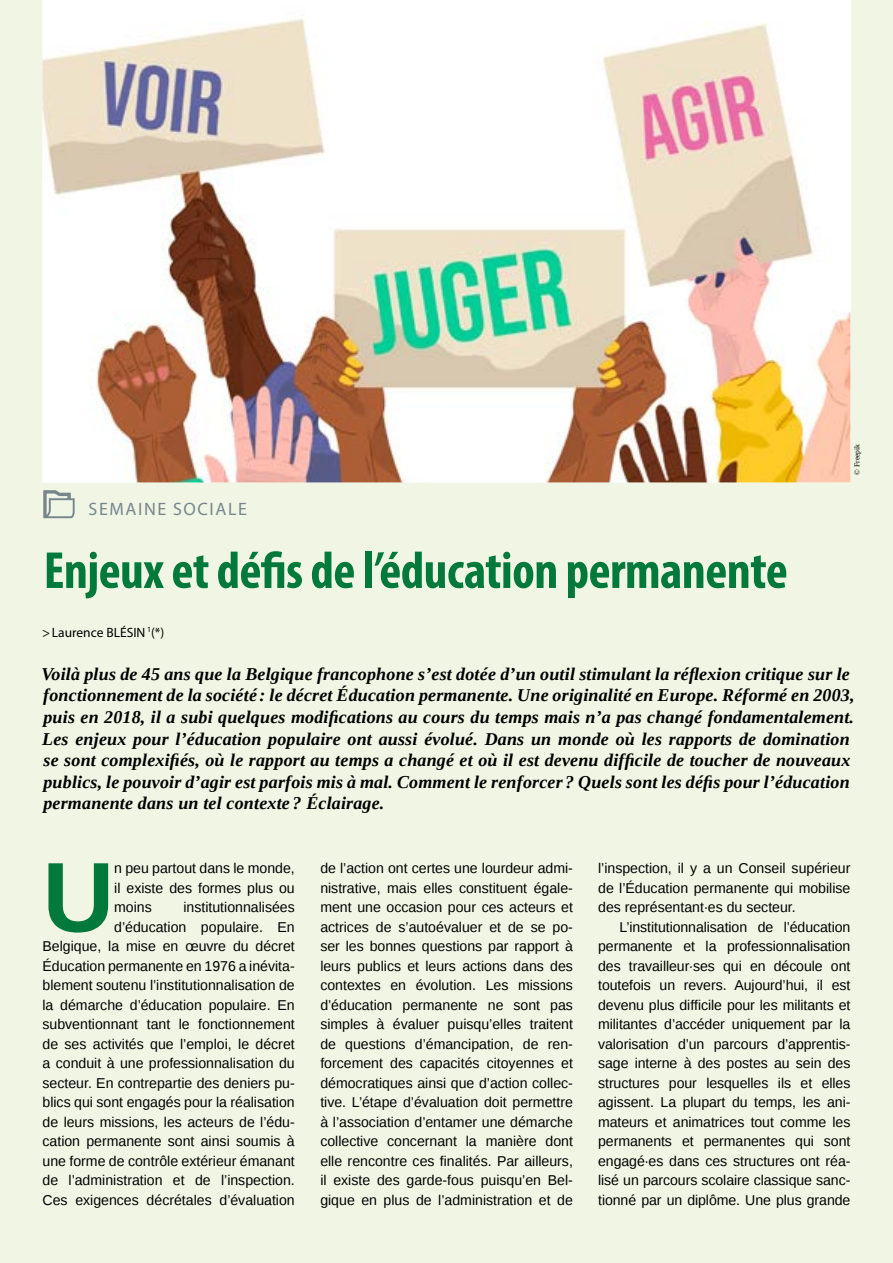
<style>
.page{position:relative;width:893px;height:1263px;background:#f1f6e4}
.page>*{position:absolute;margin:0;border:0;box-sizing:border-box;transform-origin:0 0}
.t1{font:700 99.3px "Liberation Sans";color:#00793a}
.t2{font:700 condensed 52.5px "Myriad Pro";letter-spacing:-.01em;color:#00793a}
.t3{font:italic 700 18px/21.6px "Liberation Serif";letter-spacing:.01em;color:#000}
.t4{font:18px "Myriad Pro";letter-spacing:.09em;color:#77868e}
.t5{font:14.25px/19.5px "Liberation Sans";color:#000;text-align:justify}
.t6{font:13.5px "Myriad Pro";color:#000}
.t7{font:7.5px "Liberation Serif";color:#000}
</style>
<div class="page">
<svg style="left:43px;top:490px;width:32px;height:28px"></svg>
<img style="left:43px;top:0;width:807px;height:482px">
<p class="t4" style="left:89px;top:498px;width:160px">SEMAINE SOCIALE</p>
<p class="t7" style="left:852px;top:474px;width:32px;rotate:-90deg">© Freepik</p>
<h2 class="t2" style="left:44px;top:538px;width:745px">Enjeux et défis de l’éducation permanente</h2>
<p class="t6" style="left:42px;top:624px;width:124px">&gt;Laurence BLÉSIN <sup>1</sup>(*)</p>
<p class="t3" style="left:41px;top:663px;width:815px">Voilà plus de 45 ans que la Belgique francophone s’est dotée d’un outil stimulant la réflexion critique sur le fonctionnement de la société : le décret Éducation permanente. Une originalité en Europe. Réformé en 2003, puis en 2018, il a subi quelques modifications au cours du temps mais n’a pas changé fondamentalement.<br>Les enjeux pour l’éducation populaire ont aussi évolué. Dans un monde où les rapports de domination se sont complexifiés, où le rapport au temps a changé et où il est devenu difficile de toucher de nouveaux publics, le pouvoir d’agir est parfois mis à mal. Comment le renforcer ? Quels sont les défis pour l’éducation permanente dans un tel contexte ? Éclairage.</p>
<h1 class="t1" style="left:43px;top:829px;width:73px">U</h1>
<p class="t5" style="left:114px;top:859px;width:182px">n peu partout dans le monde, il existe des formes plus ou moins</p>
<p class="t5" style="left:43px;top:898px;width:254px;text-align:right">institutionnalisées<br>d’éducation populaire. En<br>Belgique, la mise en œuvre du décret Éducation permanente en 1976 a inévita&shy;blement soutenu l’institutionnalisation de la démarche d’éducation populaire. En subventionnant tant le fonctionnement de ses activités que l’emploi, le décret a conduit à une professionnalisation du secteur. En contrepartie des deniers pu&shy;blics qui sont engagés pour la réalisation de leurs missions, les acteurs de l’édu&shy;cation permanente sont ainsi soumis à une forme de contrôle extérieur émanant de l’administration et de l’inspection.<br>Ces exigences décrétales d’évaluation</p>
<p class="t5" style="left:320px;top:859px;width:254px">de l’action ont certes une lourdeur admi&shy;nistrative, mais elles constituent égale&shy;ment une occasion pour ces acteurs et actrices de s’autoévaluer et de se po&shy;ser les bonnes questions par rapport à leurs publics et leurs actions dans des contextes en évolution. Les missions d’éducation permanente ne sont pas simples à évaluer puisqu’elles traitent de questions d’émancipation, de ren&shy;forcement des capacités citoyennes et démocratiques ainsi que d’action collec&shy;tive. L’étape d’évaluation doit permettre à l’association d’entamer une démarche collective concernant la manière dont elle rencontre ces finalités. Par ailleurs, il existe des garde-fous puisqu’en Bel&shy;gique en plus de l’administration et de</p>
<p class="t5" style="left:598px;top:859px;width:254px">l’inspection, il y a un Conseil supérieur de l’Éducation permanente qui mobilise des représentant·es du secteur.</p>
<p class="t5" style="left:598px;top:917px;width:254px;text-indent:21px">L’institutionnalisation de l’éducation permanente et la professionnalisation des travailleur·ses qui en découle ont toutefois un revers. Aujourd’hui, il est devenu plus difficile pour les militants et militantes d’accéder uniquement par la valorisation d’un parcours d’apprentis&shy;sage interne à des postes au sein des structures pour lesquelles ils et elles agissent. La plupart du temps, les ani&shy;mateurs et animatrices tout comme les permanents et permanentes qui sont engagé·es dans ces structures ont réa&shy;lisé un parcours scolaire classique sanc&shy;tionné par un diplôme. Une plus grande</p>
</div>
